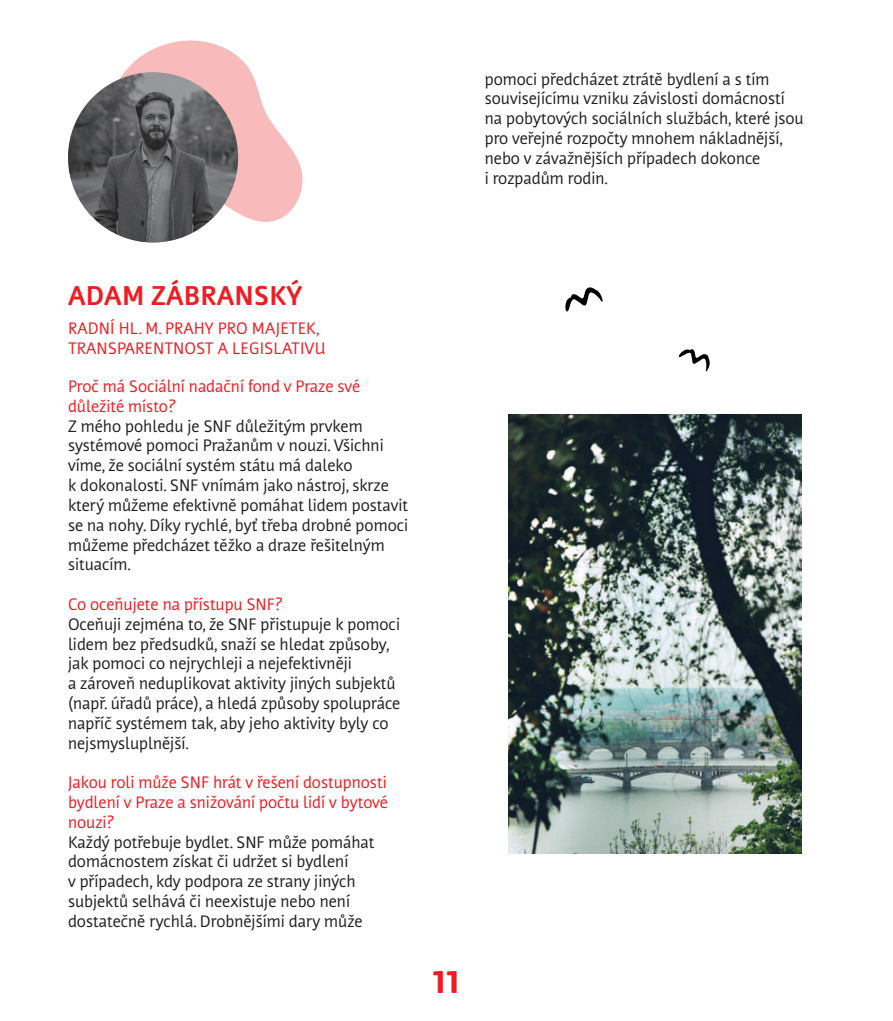
<style>
.page{position:relative;width:893px;height:1021px;background:#fff}
.page>*{position:absolute;margin:0;border:0;box-sizing:border-box;transform-origin:0 0}
.t1{font:700 40.5px "Nuvo Pro";color:#ee1d23}
.t2{font:700 27px "Nuvo Pro";letter-spacing:.01em;color:#ee1d23}
.t3{font:16.5px/19.8px "Nuvo Pro";color:#231f20}
.t4{font:16.5px/19.8px "Nuvo Pro";color:#ee1d23}
</style>
<div class="page">
<svg style="left:102px;top:40px;width:201px;height:183px;fill:#f9babb"></svg>
<img style="left:68px;top:72px;width:170px;height:170px;border-radius:85px">
<svg style="left:565px;top:287px;width:38px;height:24px"></svg>
<svg style="left:679px;top:349px;width:31px;height:22px"></svg>
<img style="left:508px;top:414px;width:293px;height:439px">
<p class="t3" style="left:485px;top:69px;width:320px">pomoci předcházet ztrátě bydlení a s tím souvisejícímu vzniku závislosti domácností na pobytových sociálních službách, které jsou pro veřejné rozpočty mnohem nákladnější, nebo v závažnějších případech dokonce<br>i rozpadům rodin.</p>
<h2 class="t2" style="left:68px;top:278px;width:236px">ADAM ZÁBRANSKÝ</h2>
<p class="t4" style="left:68px;top:318px;width:259px">RADNÍ HL. M. PRAHY PRO MAJETEK,<br>TRANSPARENTNOST A LEGISLATIVU</p>
<p class="t4" style="left:68px;top:376px;width:294px">Proč má Sociální nadační fond v Praze své důležité místo?</p>
<p class="t3" style="left:68px;top:416px;width:342px">Z mého pohledu je SNF důležitým prvkem systémové pomoci Pražanům v nouzi. Všichni víme, že sociální systém státu má daleko<br>k dokonalosti. SNF vnímám jako nástroj, skrze který můžeme efektivně pomáhat lidem postavit se na nohy. Díky rychlé, byť třeba drobné pomoci můžeme předcházet těžko a draze řešitelným situacím.</p>
<p class="t4" style="left:68px;top:594px;width:216px">Co oceňujete na přístupu SNF?</p>
<p class="t3" style="left:68px;top:614px;width:334px">Oceňuji zejména to, že SNF přistupuje k pomoci lidem bez předsudků, snaží se hledat způsoby, jak pomoci co nejrychleji a nejefektivněji<br>a zároveň neduplikovat aktivity jiných subjektů (např. úřadů práce), a hledá způsoby spolupráce napříč systémem tak, aby jeho aktivity byly co nejsmysluplnější.</p>
<p class="t4" style="left:68px;top:772px;width:321px;text-align:justify">Jakou roli může SNF hrát v řešení dostupnosti bydlení v Praze a snižování počtu lidí v bytové nouzi?</p>
<p class="t3" style="left:68px;top:831px;width:308px">Každý potřebuje bydlet. SNF může pomáhat domácnostem získat či udržet si bydlení<br>v případech, kdy podpora ze strany jiných subjektů selhává či neexistuje nebo není dostatečně rychlá. Drobnějšími dary může</p>
<h1 class="t1" style="left:433px;top:952px;width:29px">11</h1>
</div>
